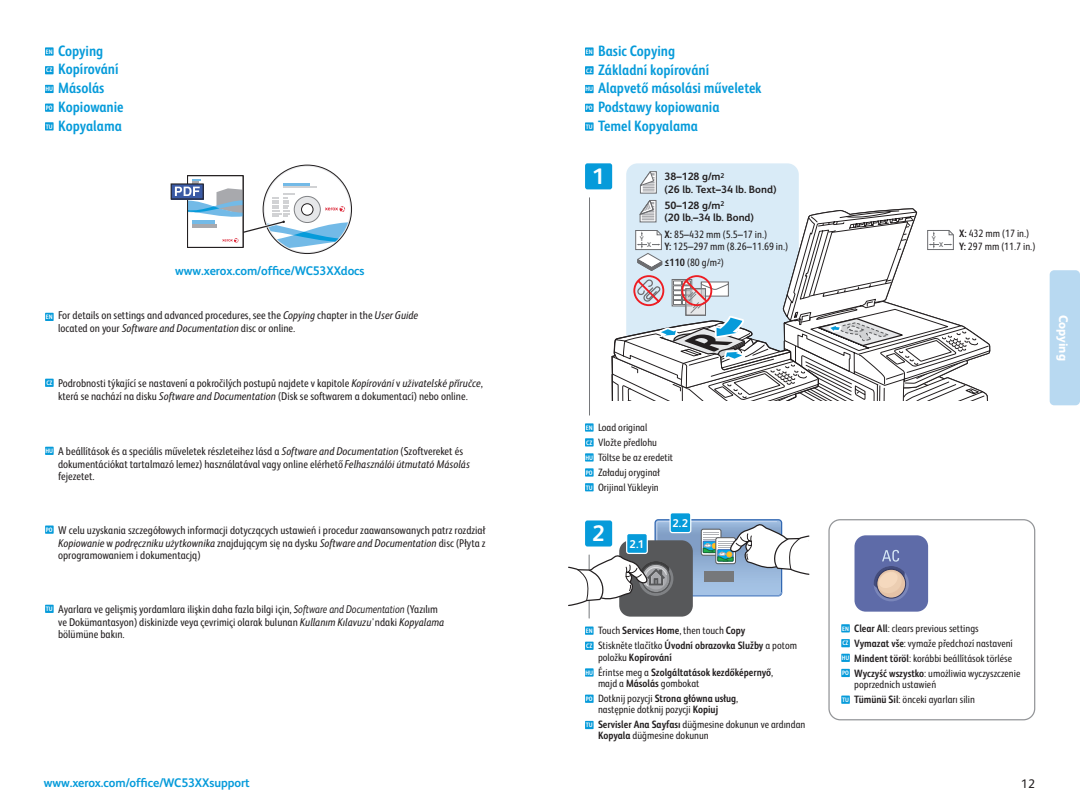
<style>
.page{position:relative;width:1080px;height:810px;background:#fff}
.page>*{position:absolute;margin:0;border:0;box-sizing:border-box;transform-origin:0 0}
.t1{font:700 22.5px "Xerox Sans";color:#fff}
.t2{font:700 15px/18.8px "Xerox Sans Condensed";color:#069bda}
.t3{font:700 12.5px "Xerox Sans";letter-spacing:-.005em;color:#069bda}
.t4{font:800 12.5px "Xerox Sans";color:#fff}
.t5{font:12.5px "Xerox Sans";color:#231f20}
.t6{font:11.25px/12.5px "Xerox Sans Condensed";color:#231f20}
.t7{font:700 11.25px "Xerox Sans";color:#fff}
.t8{font:10.62px/15px "Xerox Sans Condensed";color:#231f20}
.t9{font:700 10.62px/12.5px "Xerox Sans";color:#231f20}
.t10{font:700 10.62px/15px "Xerox Sans Condensed";color:#231f20}
.t11{font:700 6.88px "Xerox Sans";color:#6c6d70}
.t12{font:700 6.38px "Xerox Sans Condensed";color:#fff}
.s1{font-weight:700;font-size:6.38px;color:#fff}
.s2{font-style:italic}
.s3{font-family:"Xerox Sans";font-style:italic}
.s4{font-weight:700}
.s5{font-weight:400}
</style>
<div class="page">
<div style="left:1050px;top:270px;width:30px;height:135px;background:#b8d9f1;border-radius:4px"></div>
<hr style="left:589px;top:555px;width:1px;height:63px;background:#76787b">
<div style="left:828px;top:519px;width:207px;height:201px;border:1px solid #939598;border-radius:11px"></div>
<svg style="left:263px;top:165px;width:89px;height:89px"></svg>
<div style="left:265px;top:167px;width:85px;height:85px;background:#fff;border-radius:50%"></div>
<div style="left:187px;top:175px;width:57px;height:73px;border:1px solid #231f20"></div>
<svg style="left:171px;top:180px;width:177px;height:68px"></svg>
<hr style="left:589px;top:198px;width:1px;height:217px;background:#76787b">
<div style="left:585px;top:163px;width:27px;height:26px;background:#069bda;border-radius:2px"></div>
<div style="left:855px;top:535px;width:73px;height:77px;background:#5e6ba8;border-radius:11px"></div>
<svg style="left:874px;top:566px;width:35px;height:35px"></svg>
<svg style="left:877px;top:569px;width:29px;height:29px"></svg>
<div style="left:877px;top:569px;width:29px;height:29px;border:1px solid #303760;border-radius:50%"></div>
<svg style="left:874px;top:550px;width:31px;height:45px"></svg>
<div style="left:626px;top:163px;width:173px;height:217px;background:#d9ebf7;border-radius:11px"></div>
<svg style="left:597px;top:170px;width:393px;height:230px"></svg>
<div style="left:670px;top:512px;width:21px;height:21px;border:2px solid #fff;border-radius:2px"></div>
<div style="left:671px;top:513px;width:19px;height:19px;background:#069bda;border-radius:2px"></div>
<div style="left:619px;top:540px;width:74px;height:77px;background:#57585a;border-radius:11px"></div>
<svg style="left:568px;top:520px;width:242px;height:87px"></svg>
<div style="left:626px;top:533px;width:22px;height:21px;border:2px solid #fff;border-radius:2px"></div>
<div style="left:627px;top:534px;width:20px;height:19px;background:#069bda;border-radius:2px"></div>
<div style="left:45px;top:47px;width:9px;height:9px;background:#069bda"></div>
<div style="left:45px;top:66px;width:9px;height:8px;background:#069bda"></div>
<div style="left:45px;top:85px;width:9px;height:8px;background:#069bda"></div>
<div style="left:45px;top:104px;width:9px;height:8px;background:#069bda"></div>
<div style="left:45px;top:122px;width:9px;height:8px;background:#069bda"></div>
<div style="left:585px;top:47px;width:9px;height:9px;background:#069bda"></div>
<div style="left:585px;top:66px;width:9px;height:8px;background:#069bda"></div>
<div style="left:585px;top:85px;width:9px;height:8px;background:#069bda"></div>
<div style="left:585px;top:104px;width:9px;height:8px;background:#069bda"></div>
<div style="left:585px;top:122px;width:9px;height:9px;background:#069bda"></div>
<div style="left:45px;top:379px;width:9px;height:8px;background:#069bda"></div>
<div style="left:45px;top:447px;width:9px;height:8px;background:#069bda"></div>
<div style="left:45px;top:526px;width:9px;height:8px;background:#069bda"></div>
<div style="left:45px;top:605px;width:9px;height:8px;background:#069bda"></div>
<div style="left:45px;top:313px;width:9px;height:8px;background:#069bda"></div>
<div style="left:585px;top:627px;width:9px;height:8px;background:#069bda"></div>
<div style="left:585px;top:642px;width:9px;height:8px;background:#069bda"></div>
<div style="left:585px;top:668px;width:9px;height:9px;background:#069bda"></div>
<div style="left:585px;top:695px;width:9px;height:8px;background:#069bda"></div>
<div style="left:585px;top:721px;width:9px;height:8px;background:#069bda"></div>
<div style="left:841px;top:624px;width:9px;height:8px;background:#069bda"></div>
<div style="left:841px;top:639px;width:9px;height:8px;background:#069bda"></div>
<div style="left:841px;top:654px;width:9px;height:8px;background:#069bda"></div>
<div style="left:841px;top:669px;width:9px;height:8px;background:#069bda"></div>
<div style="left:841px;top:696px;width:9px;height:8px;background:#069bda"></div>
<div style="left:585px;top:423px;width:9px;height:9px;background:#069bda"></div>
<div style="left:585px;top:438px;width:9px;height:9px;background:#069bda"></div>
<div style="left:585px;top:453px;width:9px;height:9px;background:#069bda"></div>
<div style="left:585px;top:468px;width:9px;height:9px;background:#069bda"></div>
<div style="left:585px;top:483px;width:9px;height:8px;background:#069bda"></div>
<h2 class="t2" style="left:58px;top:40px;width:67px">Copying<br>Kopírování<br>Másolás<br>Kopiowanie<br>Kopyalama</h2>
<p class="t12" style="left:586px;top:47px;width:8px">EN</p>
<h2 class="t2" style="left:598px;top:41px;width:165px">Basic Copying<br>Základní kopírování<br>Alapvető másolási műveletek<br>Podstawy kopiowania<br>Temel Kopyalama</h2>
<p class="t12" style="left:46px;top:47px;width:8px">EN</p>
<p class="t12" style="left:46px;top:66px;width:8px">CZ</p>
<p class="t12" style="left:45px;top:84px;width:9px">HU</p>
<p class="t12" style="left:46px;top:103px;width:8px">PO</p>
<p class="t12" style="left:46px;top:122px;width:8px">TU</p>
<p class="t12" style="left:586px;top:66px;width:8px">CZ</p>
<p class="t12" style="left:585px;top:84px;width:9px">HU</p>
<p class="t12" style="left:586px;top:103px;width:8px">PO</p>
<p class="t12" style="left:586px;top:122px;width:8px">TU</p>
<p class="t3" style="left:175px;top:262px;width:191px">www.xerox.com/office/WC53XXdocs</p>
<p class="t6" style="left:58px;top:309px;width:362px;text-indent:-12px"><span class="s1">EN</span> For details on settings and advanced procedures, see the <span class="s2">Copying</span> chapter in the <span class="s2">User Guide </span>located on your <span class="s2">Software and Documentation</span> disc or online.</p>
<p class="t6" style="left:46px;top:377px;width:438px;text-align:center"><sup>CZ</sup> Podrobnosti týkající se nastavení a pokročilých postupů najdete v kapitole <span class="s2">Kopírování</span> v <span class="s2">uživatelské příručce</span>, která se nachází na disku <span class="s2">Software and Documentation</span> (Disk se softwarem a dokumentací) nebo online.</p>
<p class="t6" style="left:58px;top:445px;width:413px;text-indent:-13px"><sup>HU</sup> A beállítások és a speciális műveletek részleteihez lásd a <span class="s2">Software and Documentation</span> (Szoftvereket és dokumentációkat tartalmazó lemez) használatával vagy online elérhető <span class="s2">Felhasználói útmutató Másolás </span>fejezetet.</p>
<p class="t6" style="left:58px;top:523px;width:429px;text-align:justify;text-indent:-12px"><sup>PO</sup> W celu uzyskania szczegółowych informacji dotyczących ustawień i procedur zaawansowanych patrz rozdział <span class="s2">Kopiowanie</span> w <span class="s2">podręczniku użytkownika</span> znajdującym się na dysku <span class="s2">Software and Documentation</span> disc (Płyta z oprogramowaniem i dokumentacją)</p>
<p class="t6" style="left:58px;top:603px;width:388px;text-indent:-12px"><sup>TU</sup> Ayarlara ve gelişmiş yordamlara ilişkin daha fazla bilgi için, <span class="s3">Software and Documentation</span> (Yazılım ve Dokümantasyon) diskinizde veya çevrimiçi olarak bulunan <span class="s2">Kullanım Kılavuzu</span>'ndaki <span class="s2">Kopyalama </span>bölümüne bakın.</p>
<h1 class="t1" style="left:592px;top:161px;width:14px">1</h1>
<p class="t9" style="left:664px;top:170px;width:114px">38–128 g/m<sup>2<br></sup>(26 lb. Text–34 lb. Bond)</p>
<p class="t9" style="left:664px;top:199px;width:91px">50–128 g/m<sup>2<br></sup>(20 lb.–34 lb. Bond)</p>
<p class="t8" style="left:664px;top:227px;width:125px;line-height:12.5px"><span class="s4">X:</span> 85–432 mm (5.5–17 in.)<br><span class="s4">Y:</span> 125–297 mm (8.26–11.69 in.)</p>
<p class="t8" style="left:664px;top:255px;width:61px"><span class="s4">≤110</span> (80 g/m<sup>2</sup>)</p>
<p class="t11" style="left:640px;top:234px;width:6px">Y</p>
<p class="t8" style="left:959px;top:227px;width:78px;line-height:12.5px"><span class="s4">X:</span> 432 mm (17 in.)<br><span class="s4">Y:</span> 297 mm (11.7 in.)</p>
<p class="t11" style="left:932px;top:234px;width:6px">Y</p>
<p class="t11" style="left:939px;top:240px;width:6px">X</p>
<p class="t11" style="left:647px;top:240px;width:6px">X</p>
<p class="t8" style="left:598px;top:420px;width:77px">Load original<br>Vložte předlohu<br>Töltse be az eredetit<br>Załaduj oryginał<br>Orijinal Yükleyin</p>
<p class="t12" style="left:586px;top:423px;width:8px">EN</p>
<p class="t12" style="left:586px;top:438px;width:8px">CZ</p>
<p class="t12" style="left:585px;top:453px;width:9px">HU</p>
<p class="t12" style="left:586px;top:468px;width:8px">PO</p>
<p class="t12" style="left:586px;top:483px;width:8px">TU</p>
<h1 class="t1" style="left:592px;top:518px;width:14px">2</h1>
<p class="t7" style="left:630px;top:536px;width:16px">2.1</p>
<p class="t7" style="left:672px;top:515px;width:17px">2.2</p>
<p class="t8" style="left:598px;top:623px;width:201px">Touch <span class="s4">Services Home</span>, then touch <span class="s4">Copy<br></span>Stiskněte tlačítko <span class="s4">Úvodní obrazovka Služby</span> a potom</p>
<p class="t10" style="left:598px;top:649px;width:177px"><span class="s5">položku</span> Kopírování<br><span class="s5">Érintse meg a</span> Szolgáltatások kezdőképernyő<span class="s5">,</span></p>
<p class="t8" style="left:598px;top:675px;width:142px">majd a <span class="s4">Másolás</span> gombokat<br>Dotknij pozycji <span class="s4">Strona główna usług</span>,</p>
<p class="t8" style="left:598px;top:701px;width:209px">następnie dotknij pozycji <span class="s4">Kopiuj<br>Servisler Ana Sayfası</span> düğmesine dokunun ve ardından</p>
<p class="t8" style="left:598px;top:728px;width:112px"><span class="s4">Kopyala</span> düğmesine dokunun</p>
<p class="t12" style="left:586px;top:626px;width:8px">EN</p>
<p class="t12" style="left:586px;top:641px;width:8px">CZ</p>
<p class="t12" style="left:585px;top:668px;width:9px">HU</p>
<p class="t12" style="left:586px;top:694px;width:8px">PO</p>
<p class="t12" style="left:586px;top:720px;width:8px">TU</p>
<p class="t8" style="left:854px;top:620px;width:168px"><span class="s4">Clear All</span>: clears previous settings<br><span class="s4">Vymazat vše</span>: vymaže předchozí nastavení <span class="s4">Mindent töröl</span>: korábbi beállítások törlése <span class="s4">Wyczyść wszystko</span>: umożliwia wyczyszczenie</p>
<p class="t8" style="left:854px;top:677px;width:122px">poprzednich ustawień<br><span class="s4">Tümünü Sil</span>: önceki ayarları silin</p>
<p class="t12" style="left:842px;top:624px;width:8px">EN</p>
<p class="t12" style="left:843px;top:639px;width:8px">CZ</p>
<p class="t12" style="left:842px;top:653px;width:9px">HU</p>
<p class="t12" style="left:842px;top:668px;width:8px">PO</p>
<p class="t12" style="left:842px;top:695px;width:8px">TU</p>
<p class="t3" style="left:44px;top:775px;width:208px">www.xerox.com/office/WC53XXsupport</p>
<p class="t5" style="left:1021px;top:775px;width:15px">12</p>
<p class="t4" style="left:1073px;top:315px;width:48px;rotate:90deg">Copying</p>
</div>
